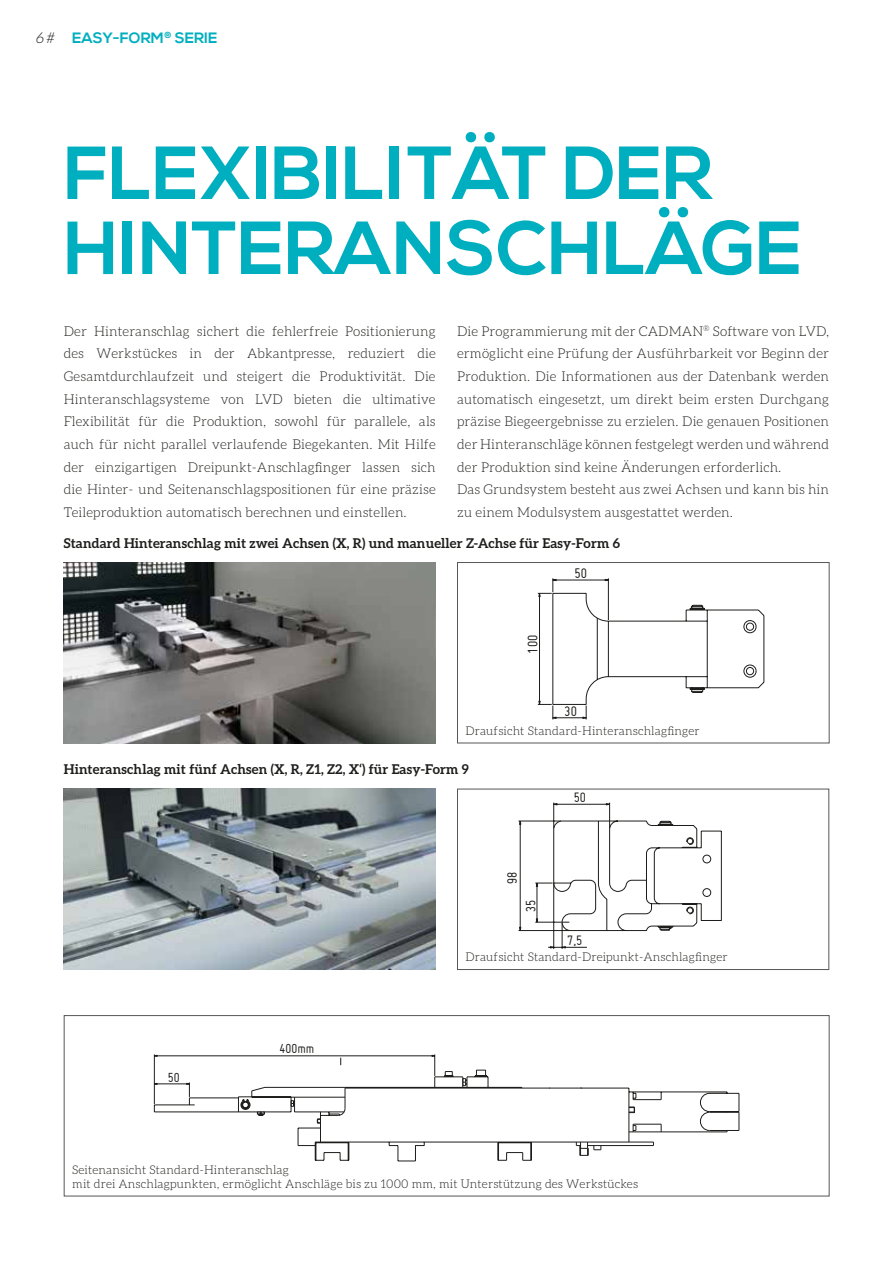
<style>
.page{position:relative;width:893px;height:1263px;background:#fff}
.page>*{position:absolute;margin:0;border:0;box-sizing:border-box;transform-origin:0 0}
.t1{font:700 75px/75px "Nexa";color:#00afbf}
.t2{font:700 15px "Nexa";color:#00afbf}
.t3{font:15px "Miso";color:#1d1d1b}
.t4{font:italic 300 15px "Aleo";color:#1d1d1b}
.t5{font:14.7px "Miso";color:#1d1d1b}
.t6{font:14.25px "Miso";color:#1d1d1b}
.t7{font:300 13.5px/22.6px "Aleo";letter-spacing:.01em;color:#1d1d1b;text-align:justify}
.t8{font:700 13.5px "Aleo";letter-spacing:.01em;color:#1d1d1b}
.t9{font:300 12px/13.5px "Aleo";letter-spacing:.01em;color:#1d1d1b}
</style>
<div class="page">
<svg style="left:538px;top:578px;width:227px;height:141px"></svg>
<div style="left:457px;top:562px;width:372px;height:181px;border:1px solid #575756"></div>
<svg style="left:518px;top:802px;width:204px;height:147px"></svg>
<div style="left:457px;top:789px;width:372px;height:181px;border:1px solid #575756"></div>
<hr style="left:154px;top:1054px;width:1px;height:50px;background:#1d1d1b">
<hr style="left:154px;top:1055px;width:281px;height:1px;background:#1d1d1b">
<svg style="left:154px;top:1071px;width:35px;height:42px"></svg>
<svg style="left:189px;top:1070px;width:550px;height:91px"></svg>
<svg style="left:257px;top:1054px;width:210px;height:69px"></svg>
<div style="left:64px;top:1015px;width:765px;height:181px;border:1px solid #575756"></div>
<img style="left:64px;top:562px;width:372px;height:181px">
<img style="left:64px;top:789px;width:372px;height:181px">
<p class="t4" style="left:36px;top:29px;width:21px">6#</p>
<p class="t2" style="left:72px;top:29px;width:147px">EASY-FORM<sup>®</sup> SERIE</p>
<h1 class="t1" style="left:64px;top:138px;width:740px">FLEXIBILITÄT DER<br>HINTERANSCHLÄGE</h1>
<p class="t7" style="left:64px;top:319px;width:373px">Der Hinteranschlag sichert die fehlerfreie Positionierung des Werkstückes in der Abkantpresse, reduziert die Gesamtdurchlaufzeit und steigert die Produktivität. Die Hinteranschlagsysteme von LVD bieten die ultimative Flexibilität für die Produktion, sowohl für parallele, als auch für nicht parallel verlaufende Biegekanten. Mit Hilfe der einzigartigen Dreipunkt-Anschlagfinger lassen sich die Hinter- und Seitenanschlagspositionen für eine präzise Teileproduktion automatisch berechnen und einstellen.</p>
<p class="t7" style="left:457px;top:319px;width:374px;text-align:left">Die Programmierung mit der CADMAN<sup>®</sup> Software von LVD, ermöglicht eine Prüfung der Ausführbarkeit vor Beginn der Produktion. Die Informationen aus der Datenbank werden automatisch eingesetzt, um direkt beim ersten Durchgang präzise Biegeergebnisse zu erzielen. Die genauen Positionen der Hinteranschläge können festgelegt werden und während der Produktion sind keine Änderungen erforderlich.<br>Das Grundsystem besteht aus zwei Achsen und kann bis hin zu einem Modulsystem ausgestattet werden.</p>
<p class="t8" style="left:64px;top:535px;width:558px">Standard Hinteranschlag mit zwei Achsen (X, R) und manueller Z-Achse für Easy-Form 6</p>
<p class="t3" style="left:524px;top:654px;width:20px;rotate:-90deg">100</p>
<p class="t3" style="left:575px;top:564px;width:14px">50</p>
<p class="t3" style="left:565px;top:703px;width:14px">30</p>
<p class="t9" style="left:466px;top:724px;width:236px">Draufsicht Standard-Hinteranschlagfinger</p>
<p class="t8" style="left:64px;top:761px;width:407px">Hinteranschlag mit fünf Achsen (X, R, Z1, Z2, X‘) für Easy-Form 9</p>
<p class="t5" style="left:504px;top:884px;width:14px;rotate:-90deg">98</p>
<p class="t5" style="left:522px;top:912px;width:14px;rotate:-90deg">35</p>
<p class="t5" style="left:574px;top:789px;width:14px">50</p>
<p class="t5" style="left:567px;top:932px;width:17px">7,5</p>
<p class="t6" style="left:168px;top:1069px;width:13px">50</p>
<p class="t6" style="left:280px;top:1040px;width:36px">400mm</p>
<p class="t9" style="left:466px;top:950px;width:263px">Draufsicht Standard-Dreipunkt-Anschlagfinger</p>
<p class="t9" style="left:72px;top:1163px;width:567px">Seitenansicht Standard-Hinteranschlag<br>mit drei Anschlagpunkten, ermöglicht Anschläge bis zu 1000 mm, mit Unterstützung des Werkstückes</p>
</div>
